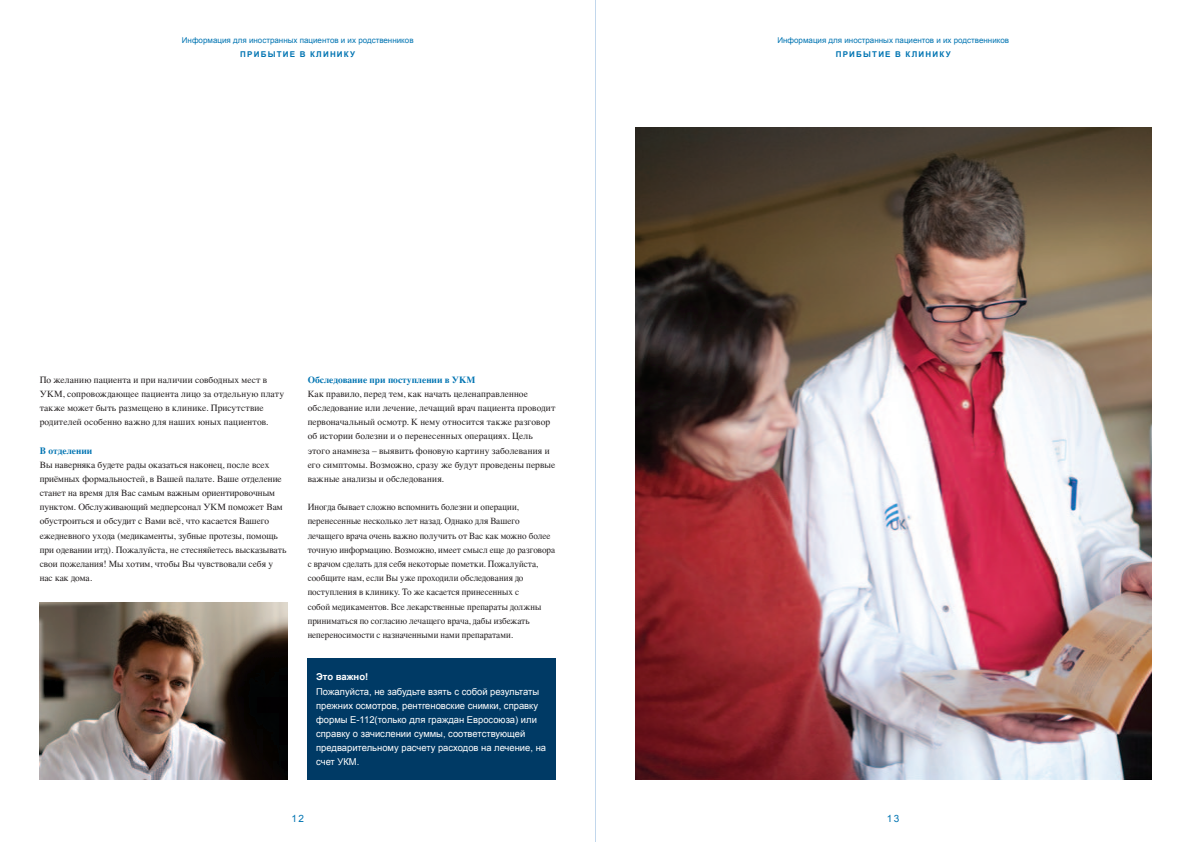
<style>
.page{position:relative;width:1191px;height:842px;background:#fff}
.page>*{position:absolute;margin:0;border:0;box-sizing:border-box;transform-origin:0 0}
.Seitentitel{font:10px "Arial";color:#0074b2}
.Fließtext{font:9.5px/14.2px "Times";color:#231f20}
.Fließtext-2{font:9.5px/14.2px "Times";color:#231f20;scale:.96 1}
.Schrift_Infokästen_w{font:9.5px/14.2px "Arial";color:#fff}
.Fließtext-3{font:700 9.5px "Times";color:#0074b2}
.Fließtext_Headline{font:700 9.5px "Times";color:#0074b2}
.Headline_Infokästen{font:700 9.5px "Arial";color:#fff}
.Headline_Kolumne{font:8px "Arial";color:#0074b2}
.Seitentitel-2{font:700 8px "Arial";letter-spacing:.15em;color:#0074b2}
</style>
<div class="page">
<img style="left:635px;top:128px;width:516px;height:652px">
<div style="left:308px;top:658px;width:248px;height:122px;background:#003a65"></div>
<img style="left:40px;top:602px;width:248px;height:178px">
<hr style="left:595px;top:0;width:1px;height:842px;background:#c2d7ec">
<p class="Headline_Kolumne" style="left:182px;top:34px;width:233px">Информация для иностранных пациентов и их родственников</p>
<p class="Headline_Kolumne" style="left:777px;top:34px;width:233px">Информация для иностранных пациентов и их родственников</p>
<p class="Seitentitel-2" style="left:240px;top:49px;width:116px">ПРИБЫТИЕ В КЛИНИКУ</p>
<p class="Seitentitel-2" style="left:835px;top:49px;width:116px">ПРИБЫТИЕ В КЛИНИКУ</p>
<p class="Fließtext" style="left:40px;top:372px;width:246px">По желанию пациента и при наличии совбодных мест в УКМ, сопровождающее пациента лицо за отдельную плату также может быть размещено в клинике. Присутствие родителей особенно важно для наших юных пациентов.</p>
<p class="Fließtext_Headline" style="left:40px;top:441px;width:54px">В отделении</p>
<p class="Fließtext" style="left:40px;top:457px;width:248px">Вы наверняка будете рады оказаться наконец, после всех приёмных формальностей, в Вашей палате. Ваше отделение станет на время для Вас самым важным ориентировочным пунктом. Обслуживающий медперсонал УКМ поможет Вам обустроиться и обсудит с Вами всё, что касается Вашего ежедневного ухода (медикаменты, зубные протезы, помощь при одевании итд). Пожалуйста, не стесняйетесь высказывать свои пожелания! Мы хотим, чтобы Вы чувствовали себя у нас как дома.</p>
<p class="Fließtext-3" style="left:308px;top:370px;width:169px">Обследование при поступлении в УКМ</p>
<p class="Fließtext" style="left:308px;top:386px;width:249px">Как правило, перед тем, как начать целенаправленное обследование или лечение, лечащий врач пациента проводит первоначальный осмотр. К нему относится также разговор об истории болезни и о перенесенных операциях. Цель этого анамнеза – выявить фоновую картину заболевания и его симптомы. Возможно, сразу же будут проведены первые важные анализы и обследования.</p>
<p class="Fließtext-2" style="left:308px;top:499px;width:259px">Иногда бывает сложно вспомнить болезни и операции, перенесенные несколько лет назад. Однако для Вашего лечащего врача очень важно получить от Вас как можно более точную информацию. Возможно, имеет смысл еще до разговорa с врачом сделать для себя некоторые пометки. Пожалуйста, сообщите нам, если Вы уже проходили обследования до поступления в клинику. То же касается принесенных с<br>собой медикаментов. Все лекарственные препараты должны приниматься по согласию лечащего врача, дабы избежать непереносимости с назначенными нами препаратами.</p>
<p class="Headline_Infokästen" style="left:316px;top:671px;width:54px">Это важно!</p>
<p class="Schrift_Infokästen_w" style="left:316px;top:684px;width:231px">Пожалуйста, не забудьте взять с собой результаты прежних осмотров, рентгеновские снимки, справку формы Е-112(только для граждан Евросоюза) или справку о зачислении суммы, соответствующей предварительному расчету расходов на лечение, на счет УКМ.</p>
<p class="Seitentitel" style="left:291px;top:812px;width:14px">12</p>
<p class="Seitentitel" style="left:887px;top:812px;width:14px">13</p>
</div>
